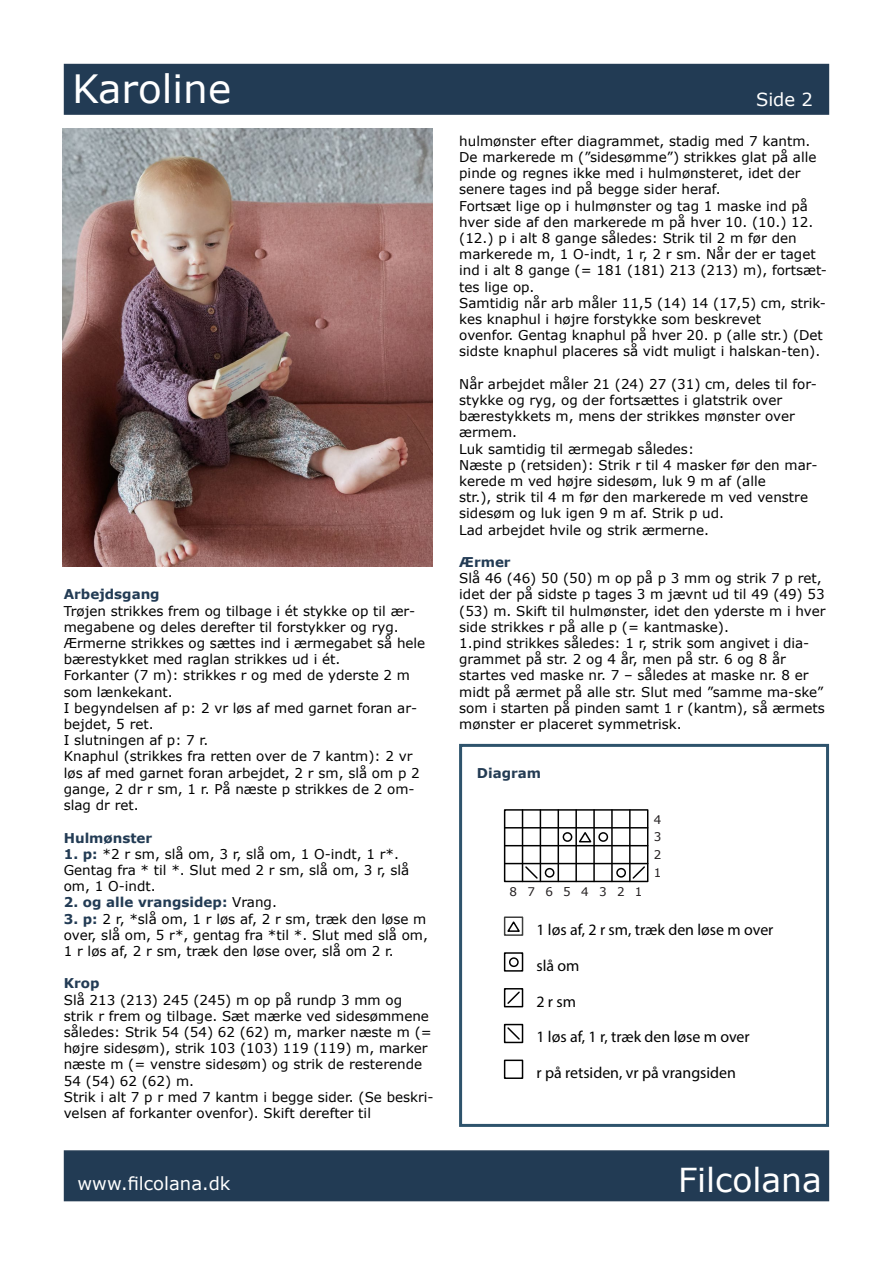
<style>
.page{position:relative;width:893px;height:1263px;background:#fff}
.page>*{position:absolute;margin:0;border:0;box-sizing:border-box;transform-origin:0 0}
.t1{font:39px "Verdana";color:#fff}
.t2{font:33px "Verdana";color:#fff}
.t3{font:18px "Verdana";color:#fff}
.t4{font:15.9px "Myriad Pro";color:#000}
.t5{font:13.5px/16.2px "Verdana";color:#000}
.t6{font:700 13.5px "Verdana";color:#223b54}
.t7{font:700 13.5px "Verdana";color:#243c54}
.t8{font:11.85px/17.9px "Verdana";letter-spacing:.865em;color:#231f20;text-align:justify}
.s1{font-weight:700;color:#223b54}
.s2{font-weight:400;color:#000}
</style>
<div class="page">
<div style="left:64px;top:64px;width:765px;height:51px;background:#223b54;border:2px solid #243c54"></div>
<div style="left:64px;top:1150px;width:765px;height:51px;background:#223b54;border:2px solid #243c54"></div>
<div style="left:504px;top:809px;width:144px;height:73px;border:1px solid #000"></div>
<hr style="left:505px;top:863px;width:143px;height:1px;background:#000">
<hr style="left:505px;top:845px;width:143px;height:1px;background:#000">
<hr style="left:505px;top:827px;width:143px;height:1px;background:#000">
<hr style="left:522px;top:810px;width:1px;height:71px;background:#000">
<hr style="left:540px;top:810px;width:1px;height:71px;background:#000">
<hr style="left:558px;top:810px;width:1px;height:71px;background:#000">
<hr style="left:575px;top:810px;width:2px;height:71px;background:#000">
<hr style="left:593px;top:810px;width:2px;height:71px;background:#000">
<hr style="left:611px;top:810px;width:2px;height:71px;background:#000">
<hr style="left:629px;top:810px;width:2px;height:71px;background:#000">
<svg style="left:507px;top:991px;width:13px;height:13px"></svg>
<div style="left:504px;top:988px;width:19px;height:19px;border:1px solid #000"></div>
<svg style="left:507px;top:1027px;width:13px;height:13px"></svg>
<div style="left:504px;top:1024px;width:19px;height:19px;border:1px solid #000"></div>
<div style="left:504px;top:1059px;width:19px;height:20px;border:1px solid #000"></div>
<div style="left:509px;top:957px;width:10px;height:10px;border:1px solid #000;border-radius:50%"></div>
<div style="left:504px;top:952px;width:19px;height:20px;border:1px solid #000"></div>
<div style="left:504px;top:916px;width:19px;height:20px;border:1px solid #3d3e3d"></div>
<svg style="left:507px;top:919px;width:15px;height:14px"></svg>
<svg style="left:632px;top:866px;width:13px;height:13px"></svg>
<svg style="left:525px;top:866px;width:13px;height:13px"></svg>
<div style="left:616px;top:868px;width:10px;height:10px;border:1px solid #000;border-radius:50%"></div>
<div style="left:545px;top:868px;width:9px;height:10px;border:1px solid #000;border-radius:50%"></div>
<svg style="left:579px;top:832px;width:13px;height:11px"></svg>
<div style="left:598px;top:832px;width:10px;height:10px;border:1px solid #000;border-radius:50%"></div>
<div style="left:563px;top:832px;width:9px;height:10px;border:1px solid #000;border-radius:50%"></div>
<div style="left:459px;top:744px;width:370px;height:383px;border:3px solid #2e536c"></div>
<img style="left:63px;top:129px;width:369px;height:438px">
<h1 class="t1" style="left:72px;top:62px;width:160px">Karoline</h1>
<p class="t6" style="left:64px;top:585px;width:97px">Arbejdsgang</p>
<p class="t5" style="left:64px;top:602px;width:363px">Trøjen strikkes frem og tilbage i ét stykke op til ær&shy;megabene og deles derefter til forstykker og ryg.<br>Ærmerne strikkes og sættes ind i ærmegabet så hele bærestykket med raglan strikkes ud i ét.<br>Forkanter (7 m): strikkes r og med de yderste 2 m som lænkekant.<br>I begyndelsen af p: 2 vr løs af med garnet foran ar&shy;bejdet, 5 ret.<br>I slutningen af p: 7 r.<br>Knaphul (strikkes fra retten over de 7 kantm): 2 vr løs af med garnet foran arbejdet, 2 r sm, slå om p 2 gange, 2 dr r sm, 1 r. På næste p strikkes de 2 om&shy;slag dr ret.</p>
<p class="t6" style="left:64px;top:828px;width:90px">Hulmønster</p>
<p class="t5" style="left:64px;top:845px;width:347px"><span class="s1">1. p:</span> *2 r sm, slå om, 3 r, slå om, 1 O-indt, 1 r*.<br>Gentag fra * til *. Slut med 2 r sm, slå om, 3 r, slå om, 1 O-indt.</p>
<p class="t6" style="left:64px;top:893px;width:215px">2. og alle vrangsidep: <span class="s2">Vrang.</span></p>
<p class="t5" style="left:64px;top:910px;width:366px;text-align:justify"><span class="s1">3. p:</span> 2 r, *slå om, 1 r løs af, 2 r sm, træk den løse m over, slå om, 5 r*, gentag fra *til *. Slut med slå om, 1 r løs af, 2 r sm, træk den løse over, slå om 2 r.</p>
<p class="t6" style="left:64px;top:974px;width:37px">Krop</p>
<p class="t5" style="left:64px;top:991px;width:371px">Slå 213 (213) 245 (245) m op på rundp 3 mm og strik r frem og tilbage. Sæt mærke ved sidesømmene således: Strik 54 (54) 62 (62) m, marker næste m (= højre sidesøm), strik 103 (103) 119 (119) m, marker næste m (= venstre sidesøm) og strik de resterende 54 (54) 62 (62) m.<br>Strik i alt 7 p r med 7 kantm i begge sider. (Se beskri&shy;velsen af forkanter ovenfor). Skift derefter til</p>
<h3 class="t3" style="left:756px;top:87px;width:58px">Side 2</h3>
<p class="t5" style="left:459px;top:133px;width:369px">hulmønster efter diagrammet, stadig med 7 kantm.<br>De markerede m (”sidesømme”) strikkes glat på alle pinde og regnes ikke med i hulmønsteret, idet der senere tages ind på begge sider heraf.<br>Fortsæt lige op i hulmønster og tag 1 maske ind på hver side af den markerede m på hver 10. (10.) 12. (12.) p i alt 8 gange således: Strik til 2 m før den markerede m, 1 O-indt, 1 r, 2 r sm. Når der er taget ind i alt 8 gange (= 181 (181) 213 (213) m), fortsæt&shy;tes lige op.<br>Samtidig når arb måler 11,5 (14) 14 (17,5) cm, strik&shy;kes knaphul i højre forstykke som beskrevet<br>ovenfor. Gentag knaphul på hver 20. p (alle str.) (Det sidste knaphul placeres så vidt muligt i halskan-ten).</p>
<p class="t5" style="left:459px;top:376px;width:360px">Når arbejdet måler 21 (24) 27 (31) cm, deles til for&shy;stykke og ryg, og der fortsættes i glatstrik over bærestykkets m, mens der strikkes mønster over ærmem.<br>Luk samtidig til ærmegab således:<br>Næste p (retsiden): Strik r til 4 masker før den mar&shy;kerede m ved højre sidesøm, luk 9 m af (alle<br>str.), strik til 4 m før den markerede m ved venstre sidesøm og luk igen 9 m af. Strik p ud.<br>Lad arbejdet hvile og strik ærmerne.</p>
<p class="t6" style="left:459px;top:553px;width:53px">Ærmer</p>
<p class="t5" style="left:459px;top:570px;width:368px">Slå 46 (46) 50 (50) m op på p 3 mm og strik 7 p ret, idet der på sidste p tages 3 m jævnt ud til 49 (49) 53 (53) m. Skift til hulmønster, idet den yderste m i hver side strikkes r på alle p (= kantmaske).<br>1.pind strikkes således: 1 r, strik som angivet i dia&shy;grammet på str. 2 og 4 år, men på str. 6 og 8 år startes ved maske nr. 7 – således at maske nr. 8 er midt på ærmet på alle str. Slut med ”samme ma-ske” som i starten på pinden samt 1 r (kantm), så ærmets mønster er placeret symmetrisk.</p>
<p class="t7" style="left:477px;top:763px;width:66px">Diagram</p>
<p class="t8" style="left:510px;top:883px;width:134px">87654321</p>
<p class="t8" style="left:654px;top:810px;width:9px">4<br>3<br>2<br>1</p>
<p class="t4" style="left:536px;top:920px;width:239px">1 løs af, 2 r sm, træk den løse m over</p>
<p class="t4" style="left:536px;top:956px;width:45px">slå om</p>
<p class="t4" style="left:536px;top:991px;width:41px">2 r sm</p>
<p class="t4" style="left:536px;top:1027px;width:215px">1 løs af, 1 r, træk den løse m over</p>
<p class="t4" style="left:536px;top:1063px;width:201px">r på retsiden, vr på vrangsiden</p>
<h3 class="t3" style="left:78px;top:1171px;width:154px">www.filcolana.dk</h3>
<h2 class="t2" style="left:678px;top:1157px;width:145px">Filcolana</h2>
</div>
